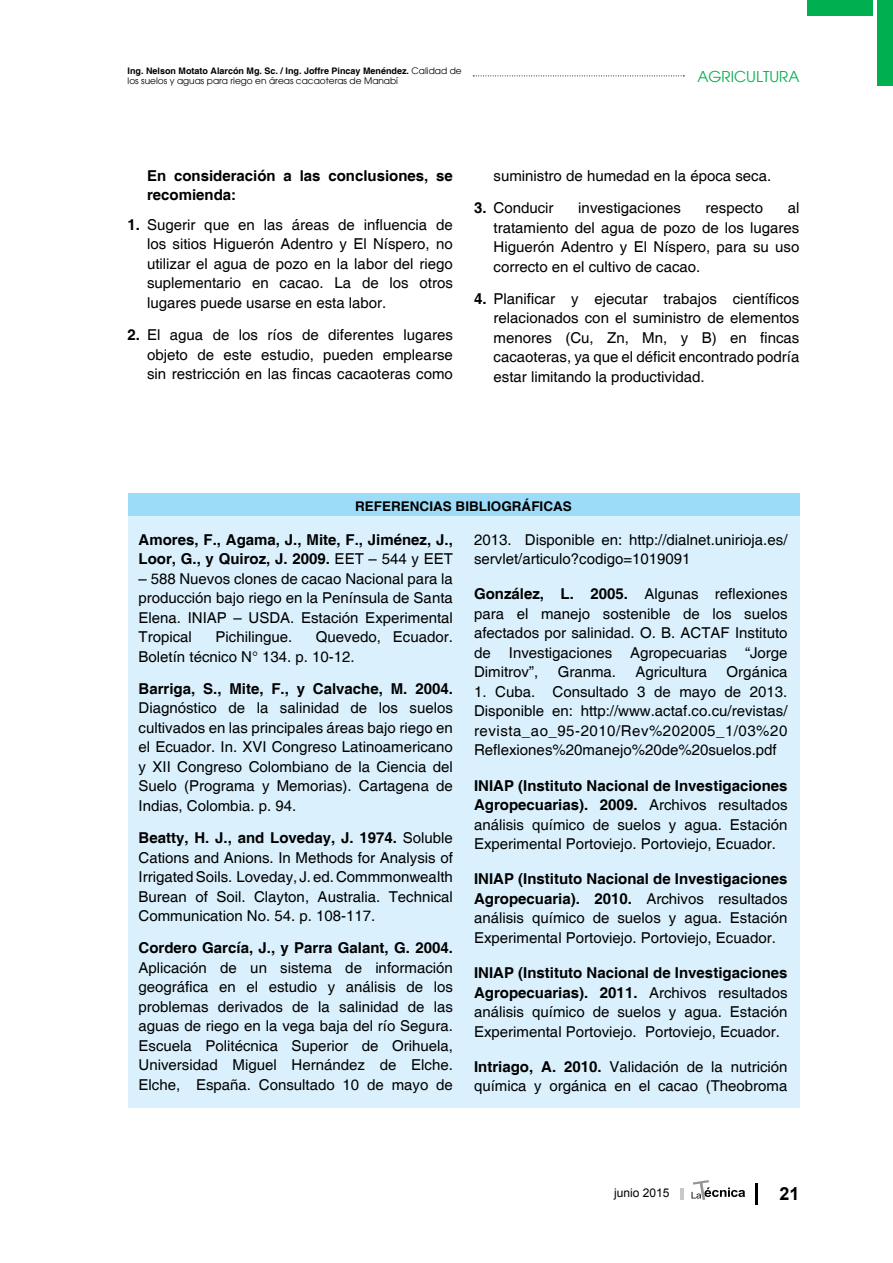
<style>
.page{position:relative;width:893px;height:1263px;background:#fff}
.page>*{position:absolute;margin:0;border:0;box-sizing:border-box;transform-origin:0 0}
.t1{font:700 18px "Arial";color:#000}
.t2{font:15px/19.5px "Helvetica";color:#000;text-align:justify}
.t3{font:700 15px/19.5px "Helvetica";color:#000}
.t4{font:15px "Avant Garde";color:#00af50}
.t5{font:700 13.35px "Helvetica";color:#000}
.t6{font:12px "Arial";color:#000}
.t7{font:700 9px "Helvetica";color:#000}
.t8{font:9px "Avant Garde";color:#000}
.s1{font-family:"Avant Garde";font-weight:400}
.s2{font-weight:700}
.s3{font-weight:400}
</style>
<div class="page">
<svg style="left:692px;top:1180px;width:53px;height:20px"></svg>
<hr style="left:755px;top:1183px;width:3px;height:22px;background:#000">
<hr style="left:680px;top:1188px;width:4px;height:12px;background:#c7c8ca">
<div style="left:128px;top:509px;width:671px;height:599px;background:#daf1fd"></div>
<div style="left:128px;top:493px;width:671px;height:23px;background:#9ddcf9"></div>
<svg style="left:473px;top:76px;width:211px;height:1px"></svg>
<div style="left:877px;top:0;width:16px;height:85px;background:#00af50"></div>
<div style="left:807px;top:0;width:66px;height:16px;background:#00af50"></div>
<p class="t7" style="left:128px;top:65px;width:336px">Ing. Nelson Motato Alarcón Mg. Sc. / Ing. Joffre Pincay Menéndez. <span class="s1">Calidad de</span></p>
<p class="t8" style="left:128px;top:75px;width:272px">los suelos y aguas para riego en áreas cacaoteras de Manabí</p>
<p class="t4" style="left:697px;top:67px;width:104px">AGRICULTURA</p>
<p class="t3" style="left:147px;top:167px;width:307px">En consideración a las conclusiones, se recomienda:</p>
<p class="t2" style="left:147px;top:215px;width:307px;text-indent:-20px"><span class="s2">1.</span> Sugerir que en las áreas de influencia de los sitios Higuerón Adentro y El Níspero, no utilizar el agua de pozo en la labor del riego suplementario en cacao. La de los otros lugares puede usarse en esta labor.</p>
<p class="t2" style="left:147px;top:325px;width:307px;text-indent:-20px"><span class="s2">2.</span> El agua de los ríos de diferentes lugares objeto de este estudio, pueden emplearse sin restricción en las fincas cacaoteras como</p>
<p class="t2" style="left:494px;top:166px;width:279px">suministro de humedad en la época seca.</p>
<p class="t2" style="left:474px;top:199px;width:81px"><span class="s2">3.</span> Conducir</p>
<p class="t2" style="left:578px;top:199px;width:104px">investigaciones</p>
<p class="t2" style="left:705px;top:199px;width:59px">respecto</p>
<p class="t2" style="left:494px;top:199px;width:307px;text-indent:294px">al tratamiento del agua de pozo de los lugares Higuerón Adentro y El Níspero, para su uso correcto en el cultivo de cacao.</p>
<p class="t2" style="left:494px;top:289px;width:307px;text-indent:-20px"><span class="s2">4.</span> Planificar y ejecutar trabajos científicos relacionados con el suministro de elementos menores (Cu, Zn, Mn, y B) en fincas cacaoteras, ya que el déficit encontrado podría estar limitando la productividad.</p>
<p class="t5" style="left:355px;top:498px;width:218px">REFERENCIAS BIBLIOGRÁFICAS</p>
<p class="t3" style="left:139px;top:530px;width:316px">Amores, F., Agama, J., Mite, F., Jiménez, J.,<br>Loor, G., y Quiroz, J. 2009. <span class="s3">EET – 544 y EET</span></p>
<p class="t2" style="left:139px;top:569px;width:316px">– 588 Nuevos clones de cacao Nacional para la producción bajo riego en la Península de Santa Elena. INIAP – USDA. Estación Experimental Tropical</p>
<p class="t2" style="left:474px;top:530px;width:315px">2013. Disponible en: http://dialnet.unirioja.es/ servlet/articulo?codigo=1019091</p>
<p class="t2" style="left:474px;top:585px;width:315px"><span class="s2">González, L. 2005.</span> Algunas reflexiones para el manejo sostenible de los suelos afectados por salinidad. O. B. ACTAF Instituto de Investigaciones Agropecuarias “Jorge Dimitrov”,</p>
<p class="t2" style="left:139px;top:628px;width:316px;text-indent:177px">Quevedo, Ecuador.<br>Boletín técnico N° 134. p. 10-12.</p>
<p class="t3" style="left:139px;top:680px;width:316px">Barriga, S., Mite, F., y Calvache, M. 2004.</p>
<p class="t2" style="left:139px;top:699px;width:316px">Diagnóstico de la salinidad de los suelos cultivados en las principales áreas bajo riego en el Ecuador. In. XVI Congreso Latinoamericano y XII Congreso Colombiano de la Ciencia del Suelo (Programa y Memorias). Cartagena de Indias, Colombia. p. 94.</p>
<p class="t2" style="left:139px;top:829px;width:316px"><span class="s2">Beatty, H. J., and Loveday, J. 1974.</span> Soluble Cations and Anions. In Methods for Analysis of Irrigated Soils. Loveday, J. ed. Commmonwealth Burean of Soil. Clayton, Australia. Technical Communication No. 54. p. 108-117.</p>
<p class="t3" style="left:139px;top:939px;width:316px">Cordero García, J., y Parra Galant, G. 2004.</p>
<p class="t2" style="left:139px;top:958px;width:316px">Aplicación de un sistema de información geográfica en el estudio y análisis de los problemas derivados de la salinidad de las aguas de riego en la vega baja del río Segura.<br>Escuela Politécnica Superior de Orihuela, Universidad Miguel Hernández de Elche.<br>Elche, España. Consultado 10 de mayo de</p>
<p class="t2" style="left:216px;top:628px;width:78px">Pichilingue.</p>
<p class="t2" style="left:558px;top:663px;width:60px">Granma.</p>
<p class="t2" style="left:635px;top:663px;width:73px">Agricultura</p>
<p class="t2" style="left:727px;top:663px;width:62px">Orgánica</p>
<p class="t2" style="left:474px;top:682px;width:315px">1. Cuba. Consultado 3 de mayo de 2013.<br>Disponible en: http://www.actaf.co.cu/revistas/ revista_ao_95-2010/Rev%202005_1/03%20<br>Reflexiones%20manejo%20de%20suelos.pdf</p>
<p class="t2" style="left:474px;top:776px;width:315px"><span class="s2">INIAP (Instituto Nacional de Investigaciones Agropecuarias). 2009.</span> Archivos resultados análisis químico de suelos y agua. Estación Experimental Portoviejo. Portoviejo, Ecuador.</p>
<p class="t2" style="left:474px;top:870px;width:315px"><span class="s2">INIAP (Instituto Nacional de Investigaciones Agropecuaria). 2010.</span> Archivos resultados análisis químico de suelos y agua. Estación Experimental Portoviejo. Portoviejo, Ecuador.</p>
<p class="t2" style="left:474px;top:964px;width:315px"><span class="s2">INIAP (Instituto Nacional de Investigaciones Agropecuarias). 2011.</span> Archivos resultados análisis químico de suelos y agua. Estación Experimental Portoviejo. Portoviejo, Ecuador.</p>
<p class="t2" style="left:474px;top:1057px;width:315px"><span class="s2">Intriago, A. 2010.</span> Validación de la nutrición química y orgánica en el cacao (Theobroma</p>
<p class="t6" style="left:614px;top:1185px;width:57px">junio 2015</p>
<p class="t1" style="left:779px;top:1181px;width:22px">21</p>
</div>
